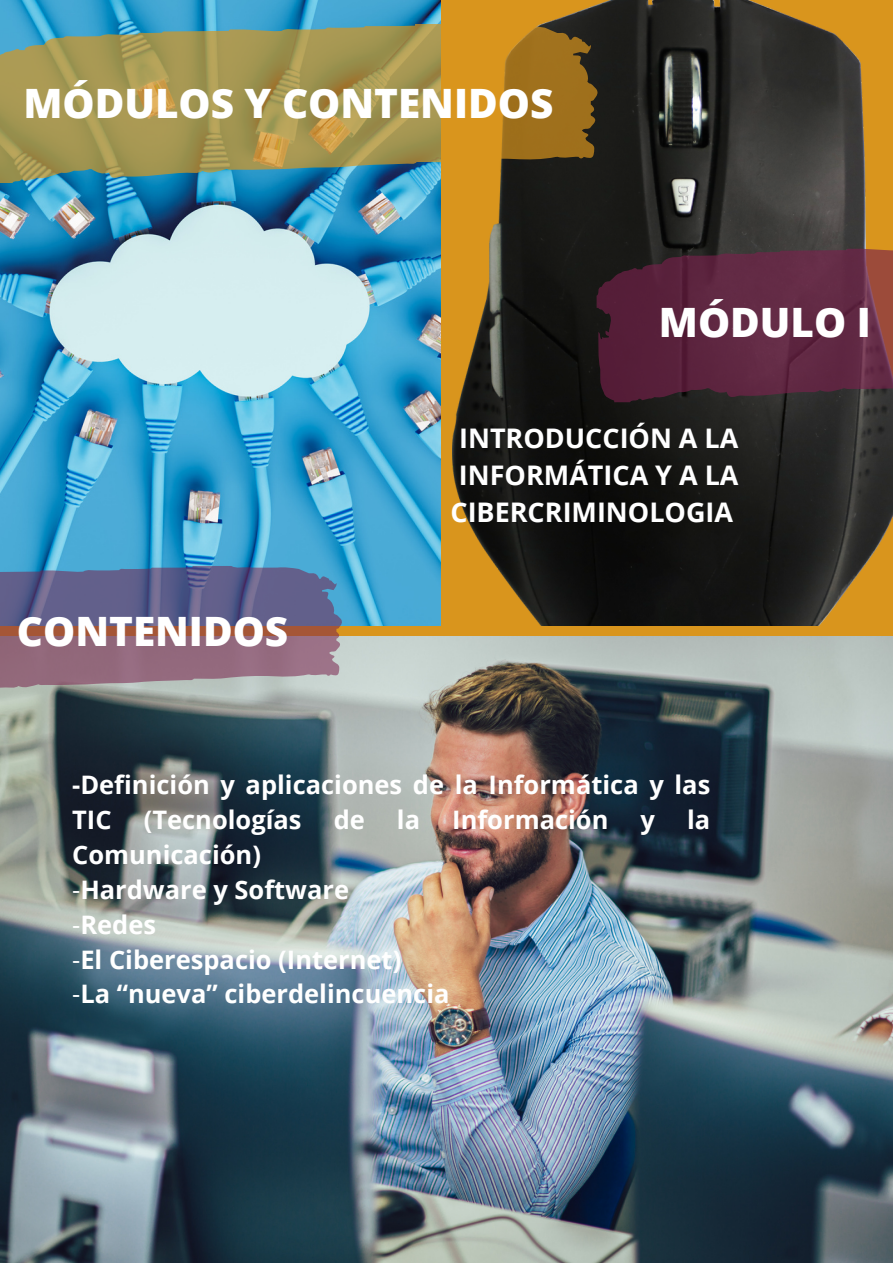
<style>
.page{position:relative;width:893px;height:1264px;background:#fff}
.page>*{position:absolute;margin:0;border:0;box-sizing:border-box;transform-origin:0 0}
.t1{font:800 40.5px "Open Sans";color:#fff}
.t2{font:700 27px/37px "Open Sans";color:#fff;text-align:center}
.t3{font:700 25.5px/34.8px "Open Sans";color:#fff}
.s1{font-weight:400}
</style>
<div class="page">
<img style="left:0;top:0;width:441px;height:625px">
<img style="left:0;top:636px;width:892px;height:626px">
<img style="left:452px;top:0;width:440px;height:625px">
<svg style="left:0;top:24px;width:597px;height:159px;background:#998c4d"></svg>
<svg style="left:596px;top:243px;width:296px;height:159px;background:#58283c"></svg>
<svg style="left:0;top:566px;width:342px;height:130px;background:#7f6f87"></svg>
<h1 class="t1" style="left:23px;top:75px;width:531px">MÓDULOS Y CONTENIDOS</h1>
<h1 class="t1" style="left:659px;top:294px;width:213px">MÓDULO I</h1>
<h1 class="t1" style="left:17px;top:602px;width:273px">CONTENIDOS</h1>
<p class="t2" style="left:450px;top:418px;width:289px">INTRODUCCIÓN A LA<br>INFORMÁTICA Y A LA<br>CIBERCRIMINOLOGIA</p>
<p class="t3" style="left:72px;top:767px;width:639px">-Definición y aplicaciones de la Informática y las<br>TIC</p>
<p class="t3" style="left:144px;top:801px;width:159px">(Tecnologías</p>
<p class="t3" style="left:333px;top:801px;width:33px">de</p>
<p class="t3" style="left:397px;top:801px;width:25px">la</p>
<p class="t3" style="left:452px;top:801px;width:158px">Información</p>
<p class="t3" style="left:640px;top:801px;width:16px">y</p>
<p class="t3" style="left:687px;top:801px;width:25px">la</p>
<p class="t3" style="left:72px;top:836px;width:379px">Comunicación)<br><span class="s1">-</span>Hardware y Software<br><span class="s1">-</span>Redes<br><span class="s1">-</span>El Ciberespacio (Internet)<br><span class="s1">-</span>La “nueva” ciberdelincuencia</p>
</div>
